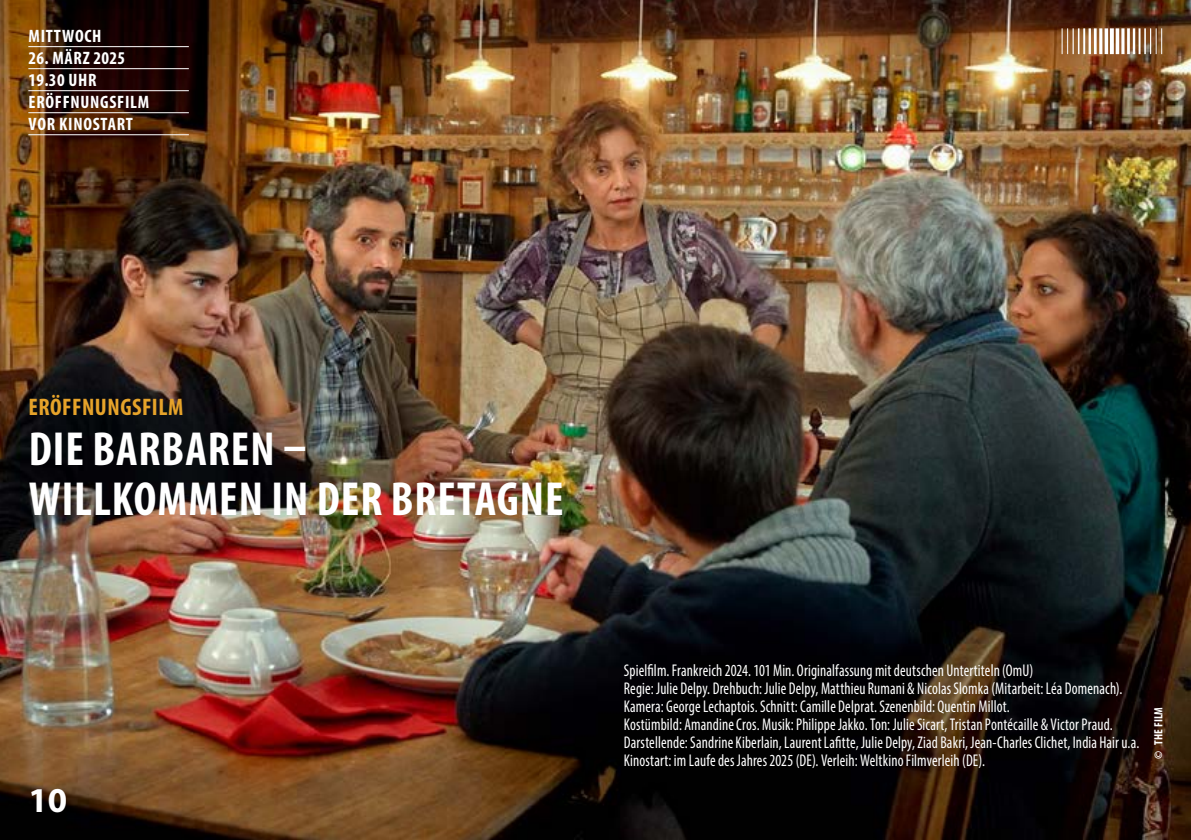
<style>
.page{position:relative;width:1191px;height:840px;background:#fff}
.page>*{position:absolute;margin:0;border:0;box-sizing:border-box;transform-origin:0 0}
.t1{font:700 condensed 48px/50px "Myriad Pro";letter-spacing:.02em;color:#fff}
.t2{font:700 35px "Myriad Pro";color:#fff}
.t3{font:700 condensed 24px "Myriad Pro";letter-spacing:.02em;color:#e6a32a}
.t4{font:700 condensed 18px/22px "Myriad Pro";letter-spacing:.04em;color:#fff}
.t5{font:condensed 17px/18px "Myriad Pro";letter-spacing:.01em;color:#fff;scale:.9 1}
.t6{font:700 condensed 12px "Myriad Pro";letter-spacing:.015em;color:#fff}
</style>
<div class="page">
<img style="left:0;top:0;width:1191px;height:839px">
<hr style="left:28px;top:46px;width:161px;height:1px;background:#fff">
<hr style="left:28px;top:68px;width:161px;height:1px;background:#fff">
<hr style="left:28px;top:90px;width:161px;height:1px;background:#fff">
<hr style="left:28px;top:112px;width:161px;height:1px;background:#fff">
<hr style="left:28px;top:134px;width:161px;height:1px;background:#fff">
<hr style="left:1110px;top:28px;width:3px;height:26px;background:#fff">
<svg style="left:1104px;top:28px;width:4px;height:26px"></svg>
<hr style="left:1099px;top:28px;width:3px;height:26px;background:#fff">
<hr style="left:1094px;top:28px;width:2px;height:26px;background:#fff">
<hr style="left:1088px;top:28px;width:3px;height:26px;background:#fff">
<hr style="left:1083px;top:28px;width:2px;height:26px;background:#fff">
<svg style="left:1061px;top:28px;width:18px;height:26px"></svg>
<svg style="left:1115px;top:28px;width:4px;height:26px"></svg>
<hr style="left:1121px;top:28px;width:3px;height:26px;background:#fff">
<hr style="left:1127px;top:28px;width:2px;height:26px;background:#fff">
<hr style="left:1132px;top:28px;width:3px;height:26px;background:#fff">
<hr style="left:1138px;top:28px;width:2px;height:26px;background:#fff">
<svg style="left:1144px;top:28px;width:18px;height:26px"></svg>
<p class="t4" style="left:29px;top:24px;width:74px">MITTWOCH</p>
<p class="t4" style="left:28px;top:46px;width:122px">26. MÄRZ 2025<br>19.30 UHR<br>ERÖFFNUNGSFILM<br>VOR KINOSTART</p>
<h3 class="t3" style="left:29px;top:392px;width:156px">ERÖFFNUNGSFILM</h3>
<h1 class="t1" style="left:29px;top:423px;width:536px">DIE BARBAREN –<br>WILLKOMMEN IN DER BRETAGNE</h1>
<h2 class="t2" style="left:28px;top:776px;width:40px">10</h2>
<p class="t5" style="left:624px;top:661px;width:574px">Spielfilm. Frankreich 2024. 101 Min. Originalfassung mit deutschen Untertiteln (OmU)<br>Regie: Julie Delpy. Drehbuch: Julie Delpy, Matthieu Rumani &amp; Nicolas Slomka (Mitarbeit: Léa Domenach).<br>Kamera: George Lechaptois. Schnitt: Camille Delprat. Szenenbild: Quentin Millot.<br>Kostümbild: Amandine Cros. Musik: Philippe Jakko. Ton: Julie Sicart, Tristan Pontécaille &amp; Victor Praud.<br>Darstellende: Sandrine Kiberlain, Laurent Lafitte, Julie Delpy, Ziad Bakri, Jean-Charles Clichet, India Hair u.a.<br>Kinostart: im Laufe des Jahres 2025 (DE). Verleih: Weltkino Filmverleih (DE).</p>
<p class="t6" style="left:1151px;top:758px;width:54px;rotate:-90deg">© THE FILM</p>
</div>
